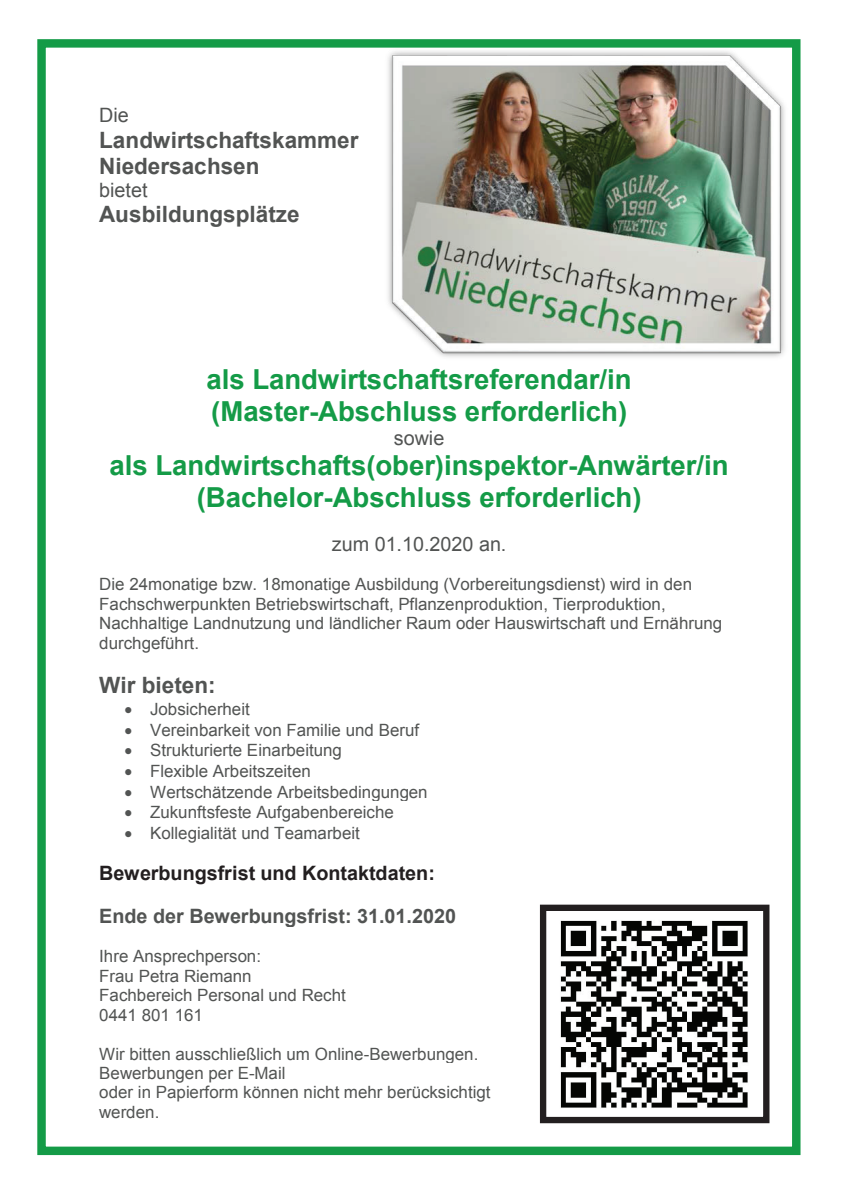
<style>
.page{position:relative;width:843px;height:1194px;background:#fff}
.page>*{position:absolute;margin:0;border:0;box-sizing:border-box;transform-origin:0 0}
.t1{font:700 27.6px/31.4px "Arial";color:#149b47}
.t2{font:700 22.4px/25.8px "Arial";color:#525453}
.t3{font:700 19.8px "Arial";color:#525453}
.t4{font:700 19.8px "Arial";color:#231f20}
.t5{font:19.8px "Arial";color:#525453}
.t6{font:17px/19.4px "Arial";color:#525453}
</style>
<div class="page">
<div style="left:37px;top:39px;width:763px;height:1116px;border:8px solid #149b47"></div>
<div style="left:540px;top:904px;width:229px;height:219px;border:6px solid #231f20"></div>
<img style="left:560px;top:920px;width:188px;height:188px">
<img style="left:383px;top:45px;width:407px;height:312px">
<p class="t5" style="left:99px;top:102px;width:31px">Die</p>
<h2 class="t2" style="left:99px;top:128px;width:261px">Landwirtschaftskammer<br>Niedersachsen</h2>
<p class="t5" style="left:99px;top:177px;width:50px">bietet</p>
<h2 class="t2" style="left:99px;top:202px;width:202px">Ausbildungsplätze</h2>
<h1 class="t1" style="left:206px;top:365px;width:426px">als Landwirtschaftsreferendar/in (Master-Abschluss erforderlich)</h1>
<p class="t5" style="left:394px;top:425px;width:52px">sowie</p>
<h1 class="t1" style="left:109px;top:450px;width:620px;text-align:center">als Landwirtschafts(ober)inspektor-Anwärter/in (Bachelor-Abschluss erforderlich)</h1>
<p class="t5" style="left:332px;top:530px;width:176px">zum 01.10.2020 an.</p>
<p class="t6" style="left:99px;top:575px;width:624px">Die 24monatige bzw. 18monatige Ausbildung (Vorbereitungsdienst) wird in den Fachschwerpunkten Betriebswirtschaft, Pflanzenproduktion, Tierproduktion, Nachhaltige Landnutzung und ländlicher Raum oder Hauswirtschaft und Ernährung durchgeführt.</p>
<h2 class="t2" style="left:99px;top:673px;width:118px">Wir bieten:</h2>
<p class="t6" style="left:125px;top:699px;width:127px">• Jobsicherheit</p>
<p class="t6" style="left:125px;top:720px;width:296px">• Vereinbarkeit von Familie und Beruf</p>
<p class="t6" style="left:125px;top:741px;width:219px">• Strukturierte Einarbeitung</p>
<p class="t6" style="left:125px;top:761px;width:188px">• Flexible Arbeitszeiten</p>
<p class="t6" style="left:125px;top:782px;width:304px">• Wertschätzende Arbeitsbedingungen</p>
<p class="t6" style="left:125px;top:802px;width:271px">• Zukunftsfeste Aufgabenbereiche</p>
<p class="t6" style="left:125px;top:823px;width:237px">• Kollegialität und Teamarbeit</p>
<p class="t4" style="left:99px;top:860px;width:337px">Bewerbungsfrist und Kontaktdaten:</p>
<p class="t3" style="left:99px;top:902px;width:358px">Ende der Bewerbungsfrist: 31.01.2020</p>
<p class="t6" style="left:99px;top:947px;width:248px">Ihre Ansprechperson:<br>Frau Petra Riemann<br>Fachbereich Personal und Recht<br>0441 801 161</p>
<p class="t6" style="left:99px;top:1044px;width:392px">Wir bitten ausschließlich um Online-Bewerbungen.<br>Bewerbungen per E-Mail<br>oder in Papierform können nicht mehr berücksichtigt werden.</p>
</div>
